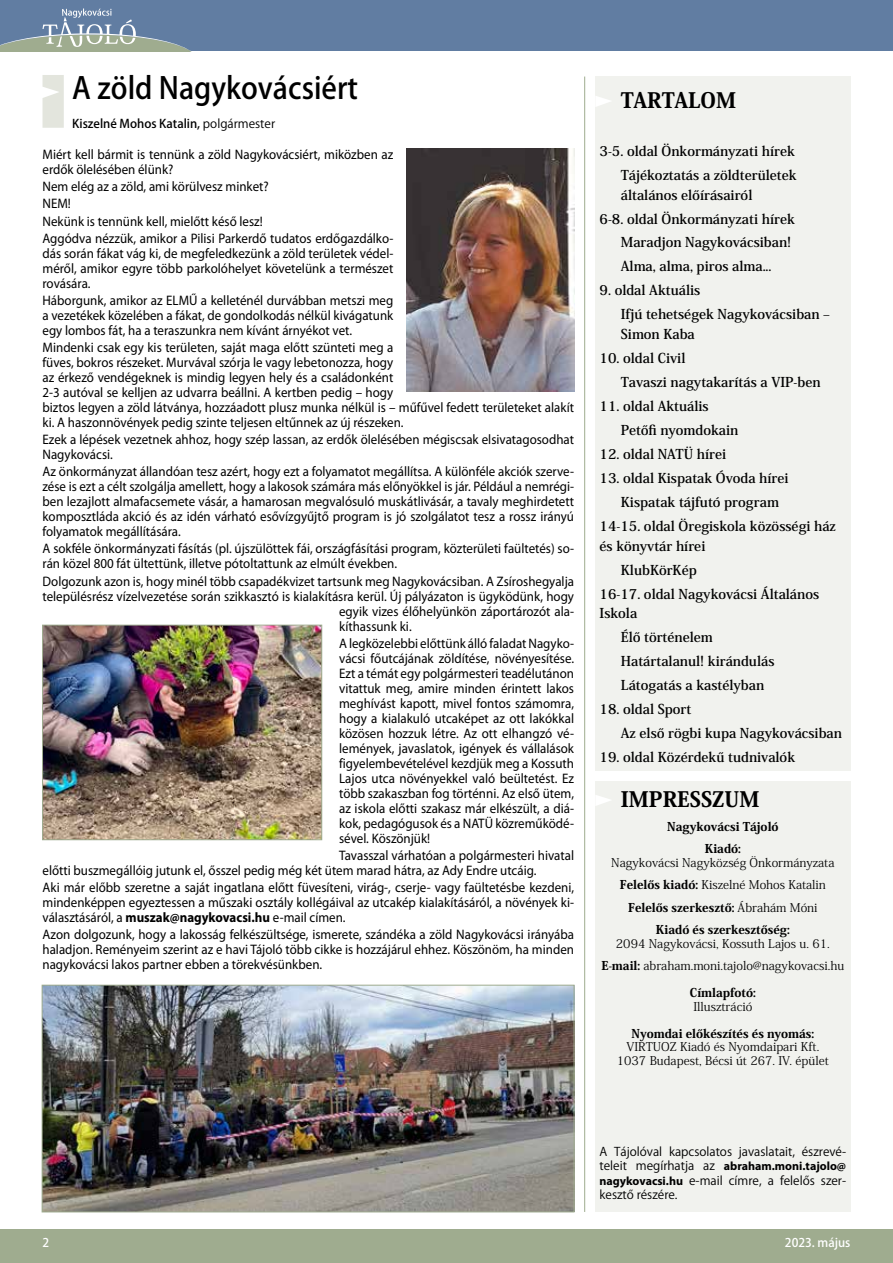
<style>
.page{position:relative;width:893px;height:1263px;background:#fff}
.page>*{position:absolute;margin:0;border:0;box-sizing:border-box;transform-origin:0 0}
.t1{font:500 30px "Koz Go Pr 6 N";color:#000;scale:.95 1}
.t2{font:800 21px "Koz Min Pr 6 N";color:#000}
.t3{font:13.8px/15px "Myriad Pro";color:#000;scale:.94 1}
.t4{font:700 13.5px/24px "Koz Min Pr 6 N";color:#000}
.t5{font:12px/22.5px "Koz Min Pr 6 N";color:#000;text-align:center}
.t6{font:12px/14.4px "Koz Go Pr 6 N";color:#000}
.t7{font:800 12px/22.5px "Koz Min Pr 6 N";color:#000;text-align:center}
.t8{font:700 12px "Myriad Pro";color:#000}
.t9{font:500 12px "Koz Go Pr 6 N";color:#000}
.t10{font:500 12px "Koz Go Pr 6 N";color:#fff}
.s1{font-weight:400}
.s2{font-weight:700}
.s3{font-weight:800}
.s4{font-family:"Koz Go Pr 6 N";font-weight:400}
.s5{font-family:"Myriad Pro";font-weight:700}
</style>
<div class="page">
<div style="left:0;top:0;width:893px;height:51px;background:#617da2"></div>
<svg style="left:0;top:9px;width:191px;height:42px"></svg>
<div style="left:0;top:1229px;width:893px;height:34px;background:#9fac8f"></div>
<div style="left:595px;top:77px;width:255px;height:694px;background:#f1f2ee"></div>
<div style="left:595px;top:781px;width:255px;height:431px;background:#f1f2ee"></div>
<svg style="left:595px;top:96px;width:16px;height:11px"></svg>
<svg style="left:595px;top:795px;width:16px;height:11px"></svg>
<hr style="left:584px;top:77px;width:1px;height:1135px;background:#9fac8f">
<img style="left:406px;top:149px;width:168px;height:242px">
<svg style="left:43px;top:75px;width:21px;height:53px"></svg>
<img style="left:44px;top:987px;width:528px;height:223px">
<div style="left:42px;top:985px;width:532px;height:227px;border:1px solid #9fac8f"></div>
<img style="left:44px;top:627px;width:276px;height:211px">
<div style="left:42px;top:625px;width:280px;height:215px;border:1px solid #9fac8f"></div>
<h1 class="t1" style="left:72px;top:71px;width:302px">A zöld Nagykovácsiért</h1>
<p class="t9" style="left:72px;top:117px;width:204px">Kiszelné Mohos Katalin, <span class="s1">polgármester</span></p>
<p class="t3" style="left:43px;top:147px;width:375px">Miért kell bármit is tennünk a zöld Nagykovácsiért, miközben az erdők ölelésében élünk?</p>
<p class="t3" style="left:43px;top:178px;width:375px;line-height:17.1px">Nem elég az a zöld, ami körülvesz minket?<br>NEM!<br>Nekünk is tennünk kell, mielőtt késő lesz!<br>Aggódva nézzük, amikor a Pilisi Parkerdő tudatos erdőgazdálko-</p>
<p class="t3" style="left:43px;top:245px;width:375px;text-align:justify">dás során fákat vág ki, de megfeledkezünk a zöld területek védel&shy;méről, amikor egyre több parkolóhelyet követelünk a természet rovására.</p>
<p class="t3" style="left:43px;top:292px;width:375px;text-align:justify">Háborgunk, amikor az ELMŰ a kelleténél durvábban metszi meg a vezetékek közelében a fákat, de gondolkodás nélkül kivágatunk egy lombos fát, ha a teraszunkra nem kívánt árnyékot vet.</p>
<p class="t3" style="left:43px;top:340px;width:567px">Mindenki csak egy kis területen, saját maga előtt szünteti meg a<br>füves, bokros részeket. Murvával szórja le vagy lebetonozza, hogy<br>az érkező vendégeknek is mindig legyen hely és a családonként<br>2-3 autóval se kelljen az udvarra beállni. A kertben pedig – hogy<br>biztos legyen a zöld látványa, hozzáadott plusz munka nélkül is – műfűvel fedett területeket alakít ki. A haszonnövények pedig szinte teljesen eltűnnek az új részeken.</p>
<p class="t3" style="left:43px;top:432px;width:567px">Ezek a lépések vezetnek ahhoz, hogy szép lassan, az erdők ölelésében mégiscsak elsivatagosodhat<br>Nagykovácsi.</p>
<p class="t3" style="left:43px;top:464px;width:567px;text-align:justify">Az önkormányzat állandóan tesz azért, hogy ezt a folyamatot megállítsa. A különféle akciók szerve&shy;zése is ezt a célt szolgálja amellett, hogy a lakosok számára más előnyökkel is jár. Például a nemrégi&shy;ben lezajlott almafacsemete vásár, a hamarosan megvalósuló muskátlivásár, a tavaly meghirdetett komposztláda akció és az idén várható esővízgyűjtő program is jó szolgálatot tesz a rossz irányú folyamatok megállítására.</p>
<p class="t3" style="left:43px;top:541px;width:567px">A sokféle önkormányzati fásítás (pl. újszülöttek fái, országfásítási program, közterületi faültetés) so&shy;rán közel 800 fát ültettünk, illetve pótoltattunk az elmúlt években.</p>
<p class="t3" style="left:43px;top:573px;width:567px">Dolgozunk azon is, hogy minél több csapadékvizet tartsunk meg Nagykovácsiban. A Zsíroshegyalja</p>
<p class="t3" style="left:43px;top:588px;width:567px">településrész vízelvezetése során szikkasztó is kialakításra kerül. Új pályázaton is ügyködünk, hogy</p>
<p class="t3" style="left:339px;top:603px;width:251px">egyik vizes élőhelyünkön záportározót ala-</p>
<p class="t3" style="left:339px;top:618px;width:79px">kíthassunk ki.</p>
<p class="t3" style="left:339px;top:635px;width:251px;text-align:justify">A legközelebbi előttünk álló faladat Nagyko&shy;vácsi főutcájának zöldítése, növényesítése.<br>Ezt a témát egy polgármesteri teadélutánon vitattuk meg, amire minden érintett lakos meghívást kapott, mivel fontos számomra, hogy a kialakuló utcaképet az ott lakókkal közösen hozzuk létre. Az ott elhangzó vé&shy;lemények, javaslatok, igények és vállalások figyelembevételével kezdjük meg a Kossuth Lajos utca növényekkel való beültetést. Ez több szakaszban fog történni. Az első ütem, az iskola előtti szakasz már elkészült, a diá&shy;kok, pedagógusok és a NATÜ közreműködé&shy;sével. Köszönjük!</p>
<p class="t3" style="left:43px;top:847px;width:567px;text-indent:297px">Tavasszal várhatóan a polgármesteri hivatal előtti buszmegállóig jutunk el, ősszel pedig még két ütem marad hátra, az Ady Endre utcáig.</p>
<p class="t3" style="left:43px;top:879px;width:567px;text-align:justify">Aki már előbb szeretne a saját ingatlana előtt füvesíteni, virág-, cserje- vagy faültetésbe kezdeni, mindenképpen egyeztessen a műszaki osztály kollégáival az utcakép kialakításáról, a növények ki&shy;választásáról, a <span class="s2">muszak@nagykovacsi.hu</span> e-mail címen.</p>
<p class="t3" style="left:43px;top:927px;width:567px;text-align:justify">Azon dolgozunk, hogy a lakosság felkészültsége, ismerete, szándéka a zöld Nagykovácsi irányába haladjon. Reményeim szerint az e havi Tájoló több cikke is hozzájárul ehhez. Köszönöm, ha minden nagykovácsi lakos partner ebben a törekvésünkben.</p>
<h2 class="t2" style="left:621px;top:88px;width:117px">TARTALOM</h2>
<p class="t4" style="left:600px;top:139px;width:199px;text-align:right">3-5. oldal Önkormányzati hírek<br>Tájékoztatás a zöldterületek</p>
<p class="t4" style="left:621px;top:183px;width:133px">általános előírásairól</p>
<p class="t4" style="left:600px;top:207px;width:197px">6-8. oldal Önkormányzati hírek</p>
<p class="t4" style="left:621px;top:231px;width:172px">Maradjon Nagykovácsiban!</p>
<p class="t4" style="left:621px;top:255px;width:152px">Alma, alma, piros alma...</p>
<p class="t4" style="left:621px;top:279px;width:211px;text-indent:-21px">9. oldal Aktuális<br>Ifjú tehetségek Nagykovácsiban –</p>
<p class="t4" style="left:621px;top:322px;width:75px">Simon Kaba</p>
<p class="t4" style="left:621px;top:346px;width:201px;text-indent:-21px">10. oldal Civil<br>Tavaszi nagytakarítás a VIP-ben</p>
<p class="t4" style="left:621px;top:394px;width:119px;text-indent:-21px">11. oldal Aktuális<br>Petőfi nyomdokain</p>
<p class="t4" style="left:600px;top:442px;width:128px">12. oldal NATÜ hírei</p>
<p class="t4" style="left:600px;top:466px;width:190px">13. oldal Kispatak Óvoda hírei</p>
<p class="t4" style="left:621px;top:490px;width:160px">Kispatak tájfutó program</p>
<p class="t4" style="left:600px;top:514px;width:238px">14-15. oldal Öregiskola közösségi ház</p>
<p class="t4" style="left:600px;top:534px;width:107px">és könyvtár hírei</p>
<p class="t4" style="left:621px;top:558px;width:77px">KlubKörKép</p>
<p class="t4" style="left:600px;top:582px;width:221px">16-17. oldal Nagykovácsi Általános</p>
<p class="t4" style="left:621px;top:602px;width:155px;text-indent:-21px">Iskola<br>Élő történelem<br>Határtalanul! kirándulás<br>Látogatás a kastélyban</p>
<p class="t4" style="left:621px;top:698px;width:223px;text-indent:-21px">18. oldal Sport<br>Az első rögbi kupa Nagykovácsiban</p>
<p class="t4" style="left:600px;top:746px;width:197px">19. oldal Közérdekű tudnivalók</p>
<h2 class="t2" style="left:621px;top:788px;width:140px">IMPRESSZUM</h2>
<p class="t7" style="left:667px;top:815px;width:113px">Nagykovácsi Tájoló<br>Kiadó:</p>
<p class="t5" style="left:611px;top:851px;width:225px">Nagykovácsi Nagyközség Önkormányzata <span class="s3">Felelős kiadó:</span> Kiszelné Mohos Katalin <span class="s3">Felelős szerkesztő:</span> Ábrahám Móni <span class="s3">Kiadó és szerkesztőség:</span></p>
<p class="t5" style="left:601px;top:932px;width:244px">2094 Nagykovácsi, Kossuth Lajos u. 61.<br><span class="s3">E-mail:</span> abraham.moni.tajolo@nagykovacsi.hu</p>
<p class="t7" style="left:690px;top:982px;width:68px">Címlapfotó:</p>
<p class="t5" style="left:693px;top:995px;width:60px">Illusztráció</p>
<p class="t7" style="left:631px;top:1022px;width:184px">Nyomdai előkészítés és nyomás:</p>
<p class="t5" style="left:617px;top:1040px;width:213px;line-height:13.5px">VIRTUOZ Kiadó és Nyomdaipari Kft.<br>1037 Budapest, Bécsi út 267. IV. épület</p>
<p class="t6" style="left:600px;top:1145px;width:248px">A Tájolóval kapcsolatos javaslatait, észrevé-</p>
<p class="t8" style="left:600px;top:1158px;width:248px"><span class="s4">teleit megírhatja az</span> abraham.moni.tajolo@</p>
<p class="t6" style="left:600px;top:1173px;width:248px"><span class="s5">nagykovacsi.hu</span> e-mail címre, a felelős szer&shy;kesztő részére.</p>
<p class="t10" style="left:43px;top:1236px;width:8px">2</p>
<p class="t10" style="left:785px;top:1236px;width:67px">2023. május</p>
</div>
